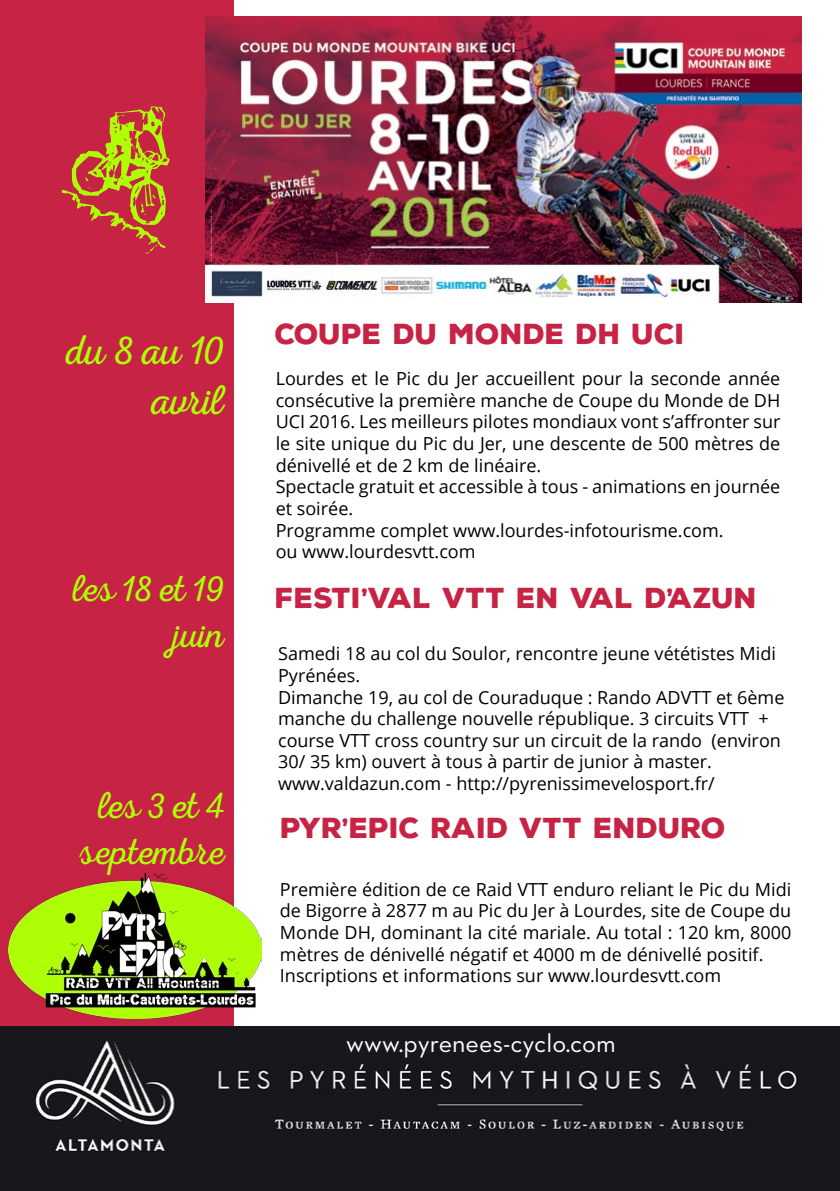
<style>
.page{position:relative;width:840px;height:1191px;background:#fff}
.page>*{position:absolute;margin:0;border:0;box-sizing:border-box;transform-origin:0 0}
.t1{font:156px "Cycling";color:#aeff05}
.t2{font:42px/50.4px "Nexa Rust Script L 0";letter-spacing:-.005em;color:#aeff05;text-align:right}
.t3{font:38px/45.6px "Nexa Rust Script L 0";color:#aeff05;text-align:center}
.t4{font:900 28px "Nexa Rust Sans";color:#c72345}
.t5{font:26px "Neutraface 2 Text";color:#fff}
.t6{font:18px/21.6px "Open Sans";color:#000}
</style>
<div class="page">
<div style="left:0;top:0;width:234px;height:1046px;background:#c72345"></div>
<img style="left:0;top:1026px;width:839px;height:165px">
<img style="left:205px;top:17px;width:596px;height:285px">
<img style="left:8px;top:873px;width:254px;height:146px">
<h1 class="t1" style="left:38px;top:114px;width:157px">i</h1>
<h2 class="t2" style="left:66px;top:331px;width:159px">du 8 au 10 avril</h2>
<h3 class="t3" style="left:73px;top:571px;width:152px">les 18 et 19</h3>
<h3 class="t3" style="left:174px;top:617px;width:51px">juin</h3>
<h3 class="t3" style="left:80px;top:788px;width:146px">les 3 et 4 septembre</h3>
<h3 class="t4" style="left:275px;top:315px;width:411px">COUPE DU MONDE DH UCI</h3>
<p class="t6" style="left:275px;top:367px;width:506px">Lourdes et le Pic du Jer accueillent pour la seconde année consécutive la première manche de Coupe du Monde de DH UCI 2016. Les meilleurs pilotes mondiaux vont s’affronter sur le site unique du Pic du Jer, une descente de 500 mètres de dénivellé et de 2 km de linéaire.<br>Spectacle gratuit et accessible à tous - animations en journée et soirée.<br>Programme complet www.lourdes-infotourisme.com.<br>ou www.lourdesvtt.com</p>
<h3 class="t4" style="left:275px;top:579px;width:483px">FESTI’VAL VTT EN VAL D’AZUN</h3>
<p class="t6" style="left:278px;top:642px;width:507px">Samedi 18 au col du Soulor, rencontre jeune vététistes Midi Pyrénées.<br>Dimanche 19, au col de Couraduque : Rando ADVTT et 6ème manche du challenge nouvelle république. 3 circuits VTT + course VTT cross country sur un circuit de la rando (environ 30/ 35 km) ouvert à tous à partir de junior à master. www.valdazun.com - http://pyrenissimevelosport.fr/</p>
<h3 class="t4" style="left:280px;top:808px;width:447px">PYR’EPIC RAID VTT ENDURO</h3>
<p class="t6" style="left:280px;top:878px;width:512px">Première édition de ce Raid VTT enduro reliant le Pic du Midi de Bigorre à 2877 m au Pic du Jer à Lourdes, site de Coupe du Monde DH, dominant la cité mariale. Au total : 120 km, 8000 mètres de dénivellé négatif et 4000 m de dénivellé positif.<br>Inscriptions et informations sur www.lourdesvtt.com</p>
<h3 class="t5" style="left:346px;top:1027px;width:271px">www.pyrenees-cyclo.com</h3>
</div>
